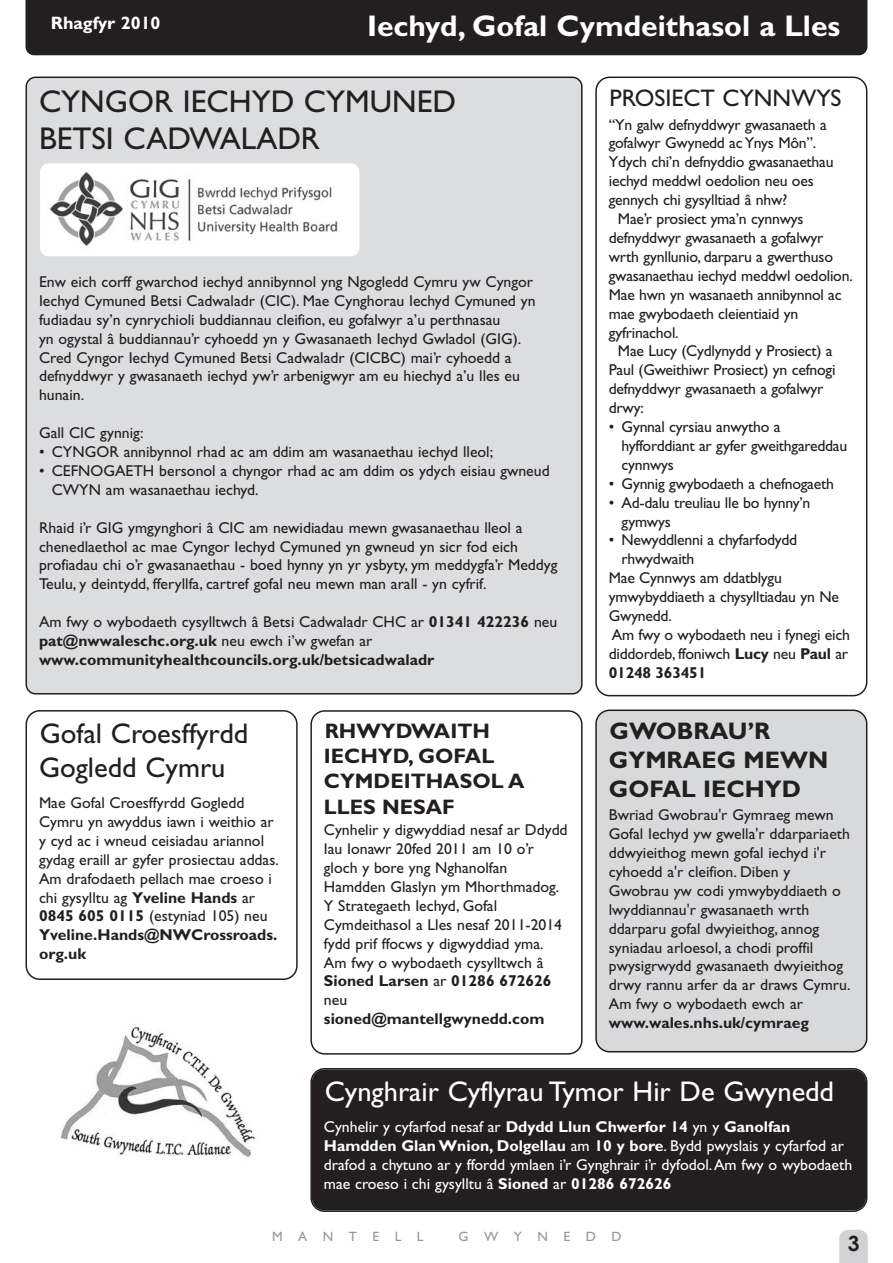
<style>
.page{position:relative;width:893px;height:1263px;background:#fff}
.page>*{position:absolute;margin:0;border:0;box-sizing:border-box;transform-origin:0 0}
.t1{font:31.5px/37.5px "Gill Sans";color:#231f20}
.t2{font:700 30px "Gill Sans";color:#fff}
.t3{font:28.5px "Gill Sans";color:#fff}
.t4{font:28.5px/34.2px "Gill Sans";color:#231f20}
.t5{font:700 24px/28.8px "Gill Sans";color:#231f20}
.t6{font:24px "Gill Sans";color:#231f20}
.t7{font:700 21px/25.2px "Gill Sans";color:#231f20}
.t8{font:700 21px "Century Gothic";color:#231f20}
.t9{font:700 18px "Gill Sans";color:#fff}
.t10{font:15.75px/18.9px "Gill Sans";color:#231f20}
.t11{font:15.75px/18.9px "Gill Sans";color:#fff}
.t12{font:700 15.75px/18.9px "Gill Sans";color:#231f20}
.t13{font:13.5px "Gill Sans";letter-spacing:1.15em;color:#939598}
.s1{font-weight:400}
.s2{font-weight:700}
</style>
<div class="page">
<div style="left:26px;top:0;width:841px;height:55px;background:#231f20"></div>
<svg style="left:839px;top:1230px;width:29px;height:33px"></svg>
<div style="left:26px;top:77px;width:557px;height:617px;background:#dcdddf"></div>
<div style="left:40px;top:163px;width:319px;height:93px;background:#fff;border-radius:9px"></div>
<img style="left:49px;top:171px;width:289px;height:76px">
<svg style="left:26px;top:710px;width:272px;height:270px"></svg>
<svg style="left:595px;top:77px;width:272px;height:619px"></svg>
<div style="left:595px;top:709px;width:272px;height:343px;background:#d8d9db"></div>
<div style="left:310px;top:1068px;width:557px;height:144px;background:#231f20"></div>
<svg style="left:310px;top:710px;width:273px;height:344px"></svg>
<img style="left:60px;top:1024px;width:196px;height:134px">
<p class="t9" style="left:51px;top:16px;width:111px">Rhagfyr 2010</p>
<h2 class="t2" style="left:367px;top:15px;width:475px">Iechyd, Gofal Cymdeithasol a Lles</h2>
<h1 class="t1" style="left:39px;top:85px;width:419px">CYNGOR IECHYD CYMUNED<br>BETSI CADWALADR</h1>
<p class="t10" style="left:39px;top:274px;width:498px">Enw eich corff gwarchod iechyd annibynnol yng Ngogledd Cymru yw Cyngor Iechyd Cymuned Betsi Cadwaladr (CIC). Mae Cynghorau Iechyd Cymuned yn fudiadau sy’n cynrychioli buddiannau cleifion, eu gofalwyr a’u perthnasau<br>yn ogystal â buddiannau’r cyhoedd yn y Gwasanaeth Iechyd Gwladol (GIG).<br>Cred Cyngor Iechyd Cymuned Betsi Cadwaladr (CICBC) mai’r cyhoedd a defnyddwyr y gwasanaeth iechyd yw’r arbenigwyr am eu hiechyd a’u lles eu hunain.</p>
<p class="t10" style="left:39px;top:425px;width:106px">Gall CIC gynnig:</p>
<p class="t10" style="left:39px;top:444px;width:456px">• CYNGOR annibynnol rhad ac am ddim am wasanaethau iechyd lleol;</p>
<p class="t10" style="left:52px;top:463px;width:499px;text-indent:-13px">• CEFNOGAETH bersonol a chyngor rhad ac am ddim os ydych eisiau gwneud<br>CWYN am wasanaethau iechyd.</p>
<p class="t10" style="left:39px;top:519px;width:520px">Rhaid i’r GIG ymgynghori â CIC am newidiadau mewn gwasanaethau lleol a chenedlaethol ac mae Cyngor Iechyd Cymuned yn gwneud yn sicr fod eich profiadau chi o’r gwasanaethau - boed hynny yn yr ysbyty, ym meddygfa’r Meddyg Teulu, y deintydd, fferyllfa, cartref gofal neu mewn man arall - yn cyfrif.</p>
<p class="t12" style="left:39px;top:614px;width:520px"><span class="s1">Am fwy o wybodaeth cysylltwch â Betsi Cadwaladr CHC ar</span> 01341 422236 <span class="s1">neu </span>pat@nwwaleschc.org.uk <span class="s1">neu ewch i’w gwefan ar </span>www.communityhealthcouncils.org.uk/betsicadwaladr</p>
<h3 class="t4" style="left:39px;top:719px;width:211px">Gofal Croesffyrdd<br>Gogledd Cymru</h3>
<p class="t10" style="left:39px;top:795px;width:241px">Mae Gofal Croesffyrdd Gogledd<br>Cymru yn awyddus iawn i weithio ar y cyd ac i wneud ceisiadau ariannol gydag eraill ar gyfer prosiectau addas.<br>Am drafodaeth pellach mae croeso i chi gysylltu ag <span class="s2">Yveline Hands</span> ar<br><span class="s2">0845 605 0115</span> (estyniad 105) neu<br><span class="s2">Yveline.Hands@NWCrossroads. org.uk</span></p>
<h3 class="t7" style="left:324px;top:720px;width:202px">RHWYDWAITH<br>IECHYD, GOFAL<br>CYMDEITHASOL A<br>LLES NESAF</h3>
<p class="t10" style="left:324px;top:822px;width:245px">Cynhelir y digwyddiad nesaf ar Ddydd<br>Iau Ionawr 20fed 2011 am 10 o’r gloch y bore yng Nghanolfan<br>Hamdden Glaslyn ym Mhorthmadog.<br>Y Strategaeth Iechyd, Gofal<br>Cymdeithasol a Lles nesaf 2011-2014 fydd prif ffocws y digwyddiad yma.<br>Am fwy o wybodaeth cysylltwch â<br><span class="s2">Sioned Larsen</span> ar <span class="s2">01286 672626 </span>neu</p>
<p class="t12" style="left:324px;top:1011px;width:222px">sioned@mantellgwynedd.com</p>
<h3 class="t6" style="left:610px;top:89px;width:233px">PROSIECT CYNNWYS</h3>
<p class="t10" style="left:609px;top:116px;width:219px">“Yn galw defnyddwyr gwasanaeth a</p>
<p class="t10" style="left:609px;top:135px;width:209px">gofalwyr Gwynedd acYnys Môn”.</p>
<p class="t10" style="left:609px;top:154px;width:226px">Ydych chi’n defnyddio gwasanaethau</p>
<p class="t10" style="left:609px;top:173px;width:206px">iechyd meddwl oedolion neu oes</p>
<p class="t10" style="left:609px;top:192px;width:180px">gennych chi gysylltiad â nhw?</p>
<p class="t10" style="left:618px;top:211px;width:187px">Mae’r prosiect yma’n cynnwys</p>
<p class="t10" style="left:609px;top:230px;width:216px">defnyddwyr gwasanaeth a gofalwyr</p>
<p class="t10" style="left:609px;top:249px;width:226px">wrth gynllunio, darparu a gwerthuso</p>
<p class="t10" style="left:609px;top:267px;width:245px">gwasanaethau iechyd meddwl oedolion.</p>
<p class="t10" style="left:609px;top:286px;width:234px">Mae hwn yn wasanaeth annibynnol ac</p>
<p class="t10" style="left:609px;top:305px;width:191px">mae gwybodaeth cleientiaid yn</p>
<p class="t10" style="left:609px;top:324px;width:71px">gyfrinachol.</p>
<p class="t10" style="left:618px;top:343px;width:216px">Mae Lucy (Cydlynydd y Prosiect) a</p>
<p class="t10" style="left:609px;top:362px;width:228px">Paul (Gweithiwr Prosiect) yn cefnogi</p>
<p class="t10" style="left:609px;top:381px;width:216px">defnyddwyr gwasanaeth a gofalwyr</p>
<p class="t10" style="left:609px;top:400px;width:36px">drwy:</p>
<p class="t10" style="left:622px;top:419px;width:227px;text-indent:-13px">• Gynnal cyrsiau anwytho a hyfforddiant ar gyfer gweithgareddau cynnwys</p>
<p class="t10" style="left:609px;top:475px;width:227px">• Gynnig gwybodaeth a chefnogaeth</p>
<p class="t10" style="left:622px;top:494px;width:190px;text-indent:-13px">• Ad-dalu treuliau lle bo hynny’n gymwys</p>
<p class="t10" style="left:609px;top:532px;width:190px">• Newyddlenni a chyfarfodydd</p>
<p class="t10" style="left:622px;top:551px;width:74px">rhwydwaith</p>
<p class="t10" style="left:609px;top:570px;width:175px">Mae Cynnwys am ddatblygu</p>
<p class="t10" style="left:609px;top:589px;width:232px">ymwybyddiaeth a chysylltiadau yn Ne</p>
<p class="t10" style="left:609px;top:608px;width:64px">Gwynedd.</p>
<p class="t10" style="left:612px;top:627px;width:240px">Am fwy o wybodaeth neu i fynegi eich</p>
<p class="t10" style="left:609px;top:645px;width:241px">diddordeb, ffoniwch <span class="s2">Lucy</span> neu <span class="s2">Paul</span> ar</p>
<p class="t12" style="left:609px;top:664px;width:99px">01248 363451</p>
<h3 class="t5" style="left:609px;top:719px;width:221px">GWOBRAU’R<br>GYMRAEG MEWN<br>GOFAL IECHYD</h3>
<p class="t10" style="left:609px;top:807px;width:243px">Bwriad Gwobrau'r Gymraeg mewn<br>Gofal Iechyd yw gwella'r ddarpariaeth ddwyieithog mewn gofal iechyd i'r cyhoedd a'r cleifion. Diben y<br>Gwobrau yw codi ymwybyddiaeth o lwyddiannau'r gwasanaeth wrth ddarparu gofal dwyieithog, annog syniadau arloesol, a chodi proffil pwysigrwydd gwasanaeth dwyieithog drwy rannu arfer da ar draws Cymru.<br>Am fwy o wybodaeth ewch ar</p>
<p class="t12" style="left:609px;top:1015px;width:202px">www.wales.nhs.uk/cymraeg</p>
<h3 class="t3" style="left:325px;top:1080px;width:511px">Cynghrair Cyflyrau Tymor Hir De Gwynedd</h3>
<p class="t11" style="left:324px;top:1118px;width:530px">Cynhelir y cyfarfod nesaf ar <span class="s2">Ddydd Llun Chwerfor 14</span> yn y <span class="s2">Ganolfan Hamdden Glan Wnion, Dolgellau</span> am <span class="s2">10 y bore</span>. Bydd pwyslais y cyfarfod ar drafod a chytuno ar y ffordd ymlaen i’r Gynghrair i’r dyfodol.Am fwy o wybodaeth mae croeso i chi gysylltu â <span class="s2">Sioned</span> ar <span class="s2">01286 672626</span></p>
<p class="t13" style="left:272px;top:1231px;width:153px">MANTELL</p>
<p class="t13" style="left:459px;top:1231px;width:164px">GWYNEDD</p>
<h3 class="t8" style="left:848px;top:1230px;width:13px">3</h3>
</div>
